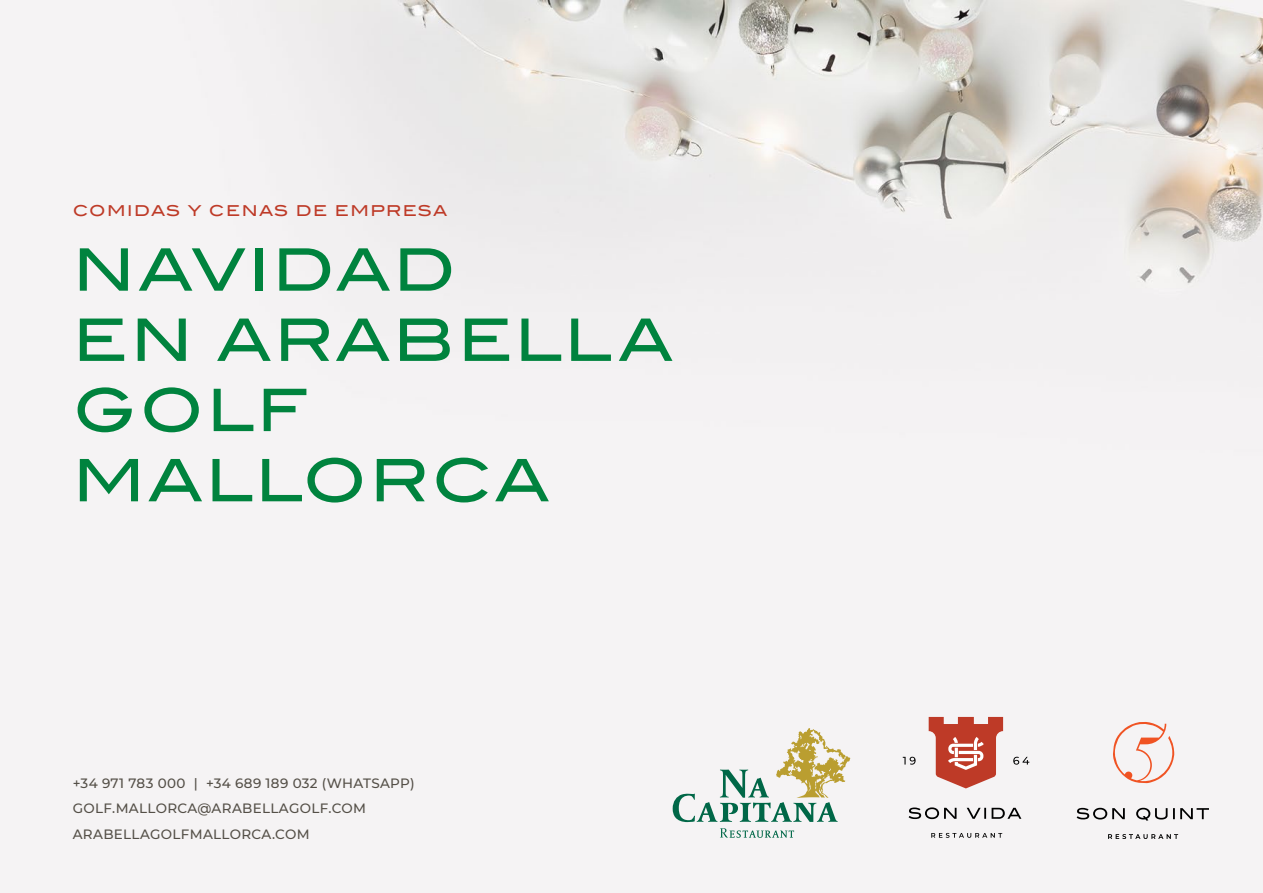
<style>
.page{position:relative;width:1263px;height:893px;background:#fff}
.page>*{position:absolute;margin:0;border:0;box-sizing:border-box;transform-origin:0 0}
.t1{font:58.5px/70.2px "Blair ITC Std";letter-spacing:.04em;color:#00833e}
.t2{font:15px "Blair ITC Std";letter-spacing:.1em;color:#be3a27}
.t3{font:500 13.5px/25.5px "Montserrat";letter-spacing:.025em;color:#544f47}
</style>
<div class="page">
<img style="left:0;top:0;width:1263px;height:893px">
<svg style="left:720px;top:828px;width:74px;height:10px"></svg>
<svg style="left:673px;top:728px;width:178px;height:94px"></svg>
<svg style="left:929px;top:717px;width:74px;height:71px"></svg>
<svg style="left:1013px;top:757px;width:16px;height:8px"></svg>
<svg style="left:903px;top:757px;width:12px;height:8px"></svg>
<svg style="left:908px;top:807px;width:113px;height:12px"></svg>
<svg style="left:931px;top:833px;width:71px;height:5px"></svg>
<svg style="left:1077px;top:808px;width:132px;height:13px"></svg>
<svg style="left:1108px;top:834px;width:70px;height:5px"></svg>
<svg style="left:1112px;top:720px;width:64px;height:65px"></svg>
<p class="t2" style="left:73px;top:202px;width:376px">COMIDAS Y CENAS DE EMPRESA</p>
<h1 class="t1" style="left:73px;top:234px;width:602px">NAVIDAD<br>EN ARABELLA<br>GOLF<br>MALLORCA</h1>
<p class="t3" style="left:73px;top:770px;width:343px">+34 971 783 000 | +34 689 189 032 (WHATSAPP)<br>GOLF.MALLORCA@ARABELLAGOLF.COM<br>ARABELLAGOLFMALLORCA.COM</p>
</div>
